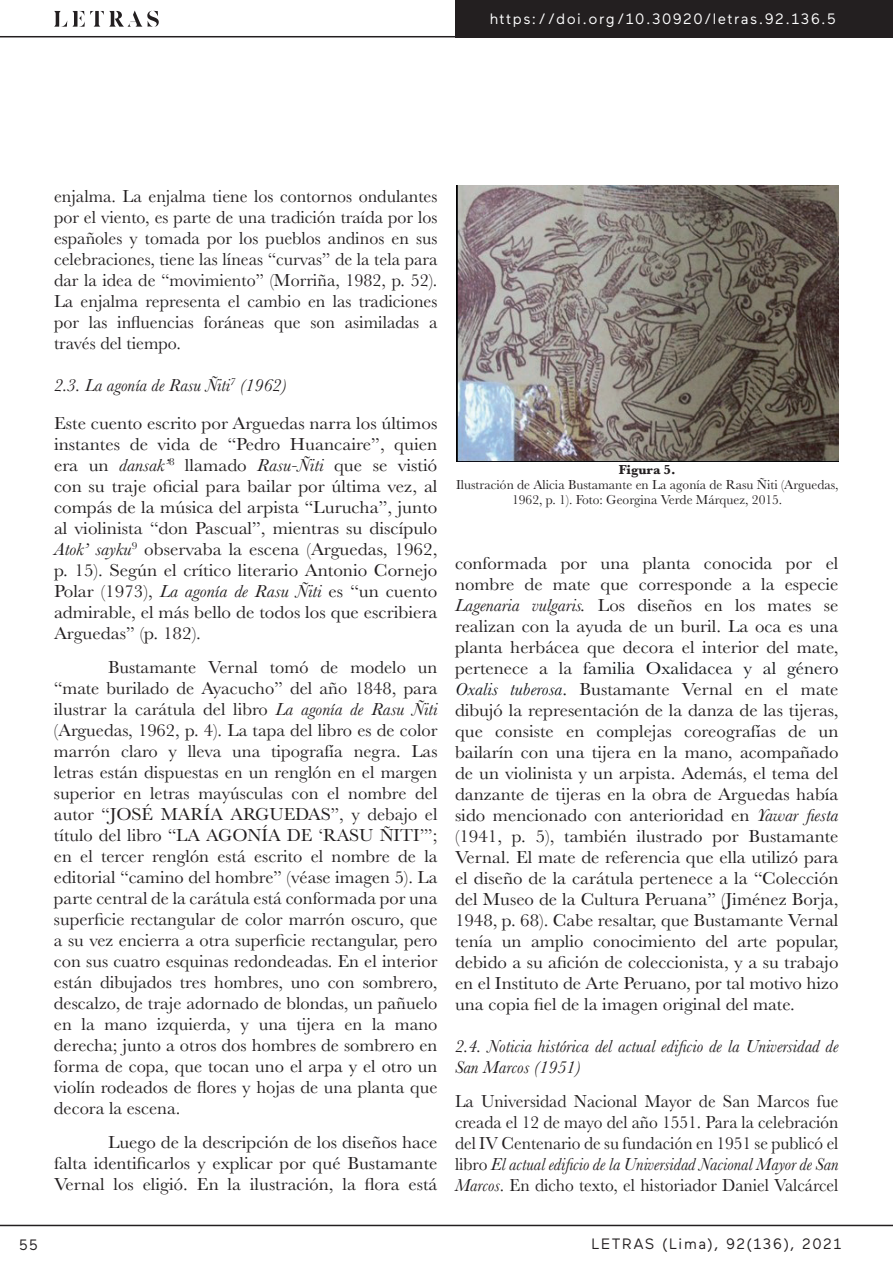
<style>
.page{position:relative;width:893px;height:1263px;background:#fff}
.page>*{position:absolute;margin:0;border:0;box-sizing:border-box;transform-origin:0 0}
.t1{font:18px/21px "Baskerville";color:#231f20;text-align:justify}
.t2{font:18px/21px "Baskerville";color:#231f20;text-align:justify;scale:1.05 1}
.t3{font:18px/21px "Baskerville";color:#231f20;scale:1.06 1}
.t4{font:italic 18px/21px "Baskerville";color:#231f20}
.t5{font:15px "Maax";letter-spacing:.1em;color:#fff}
.t6{font:15px "Maax";letter-spacing:.1em;color:#231f20}
.t7{font:13.5px/15px "Baskerville";color:#231f20;text-align:center}
.t8{font:700 13.5px "Baskerville";color:#231f20}
.s1{font-style:italic}
.s2{color:#15181c}
.s3{font-style:italic;color:#15181c}
</style>
<div class="page">
<div style="left:455px;top:0;width:438px;height:37px;background:#231f20"></div>
<svg style="left:54px;top:11px;width:105px;height:16px"></svg>
<hr style="left:0;top:36px;width:463px;height:1px;background:#231f20">
<hr style="left:0;top:1225px;width:893px;height:1px;background:#231f20">
<img style="left:456px;top:186px;width:382px;height:276px">
<p class="t5" style="left:490px;top:11px;width:347px">https://doi.org/10.30920/letras.92.136.5</p>
<p class="t1" style="left:54px;top:186px;width:385px">enjalma. La enjalma tiene los contornos ondulantes por el viento, es parte de una tradición traída por los españoles y tomada por los pueblos andinos en sus celebraciones, tiene las líneas “curvas” de la tela para dar la idea de “movimiento” (Morriña, 1982, p. 52).<br>La enjalma representa el cambio en las tradiciones por las influencias foráneas que son asimiladas a través del tiempo.</p>
<p class="t3" style="left:54px;top:366px;width:363px;line-height:38px"><span class="s1">2.3. La agonía de Rasu Ñiti</span><sup>7</sup> <span class="s1">(1962)<br></span>Este cuento escrito por Arguedas narra los últimos</p>
<p class="t3" style="left:54px;top:434px;width:363px;text-align:justify">instantes de vida de “Pedro Huancaire”, quien era un <span class="s1">dansak’</span><sup>8</sup> llamado <span class="s1">Rasu-Ñiti</span> que se vistió con su traje oficial para bailar por última vez, al compás de la música del arpista “Lurucha”, junto al violinista “don Pascual”, mientras su discípulo <span class="s1">Atok’ sayku</span><sup>9</sup> observaba la escena (Arguedas, 1962, p. 15). Según el crítico literario Antonio Cornejo Polar (1973), <span class="s1">La agonía de Rasu Ñiti</span> es “un cuento admirable, el más bello de todos los que escribiera Arguedas” (p. 182).</p>
<p class="t1" style="left:54px;top:657px;width:385px;text-indent:54px">Bustamante Vernal tomó de modelo un “mate burilado de Ayacucho” del año 1848, para ilustrar la carátula del libro <span class="s1">La agonía de Rasu Ñiti </span>(Arguedas, 1962, p. 4). La tapa del libro es de color marrón claro y lleva una tipografía negra. Las letras están dispuestas en un renglón en el margen superior en letras mayúsculas con el nombre del autor “JOSÉ MARÍA ARGUEDAS”, y debajo el título del libro “LA AGONÍA DE ‘RASU ÑITI’”; en el tercer renglón está escrito el nombre de la editorial “camino del hombre” (véase imagen 5). La parte central de la carátula está conformada por una superficie rectangular de color marrón oscuro, que a su vez encierra a otra superficie rectangular, pero con sus cuatro esquinas redondeadas. En el interior están dibujados tres hombres, uno con sombrero, descalzo, de traje adornado de blondas, un pañuelo en la mano izquierda, y una tijera en la mano derecha; junto a otros dos hombres de sombrero en forma de copa, que tocan uno el arpa y el otro un violín rodeados de flores y hojas de una planta que decora la escena.</p>
<p class="t2" style="left:54px;top:1131px;width:367px;text-indent:54px">Luego de la descripción de los diseños hace falta identificarlos y explicar por qué Bustamante Vernal los eligió. En la ilustración, la flora está</p>
<p class="t8" style="left:619px;top:461px;width:59px">Figura 5.</p>
<p class="t7" style="left:456px;top:478px;width:384px">Ilustración de Alicia Bustamante en La agonía de Rasu Ñiti (Arguedas,<br>1962, p. 1). Foto: Georgina Verde Márquez, 2015.</p>
<p class="t2" style="left:455px;top:553px;width:367px">conformada por una planta conocida por el nombre de mate que corresponde a la especie <span class="s1">Lagenaria vulgaris.</span> Los diseños en los mates se realizan con la ayuda de un buril. La oca es una planta herbácea que decora el interior del mate, pertenece a la <span class="s2">familia Oxalidacea y al género </span><span class="s3">Oxalis tuberosa</span><span class="s2">.</span> Bustamante Vernal en el mate dibujó la representación de la danza de las tijeras, que consiste en complejas coreografías de un bailarín con una tijera en la mano, acompañado de un violinista y un arpista. Además, el tema del danzante de tijeras en la obra de Arguedas había sido mencionado con anterioridad en <span class="s1">Yawar fiesta </span>(1941, p. 5), también ilustrado por Bustamante Vernal. El mate de referencia que ella utilizó para el diseño de la carátula pertenece a la “Colección del Museo de la Cultura Peruana” (Jiménez Borja, 1948, p. 68). Cabe resaltar, que Bustamante Vernal tenía un amplio conocimiento del arte popular, debido a su afición de coleccionista, y a su trabajo en el Instituto de Arte Peruano, por tal motivo hizo una copia fiel de la imagen original del mate.</p>
<p class="t4" style="left:455px;top:1036px;width:385px">2.4. Noticia histórica del actual edificio de la Universidad de<br>San Marcos (1951)</p>
<p class="t1" style="left:455px;top:1091px;width:385px">La Universidad Nacional Mayor de San Marcos fue creada el 12 de mayo del año 1551. Para la celebración del IV Centenario de su fundación en 1951 se publicó el libro <span class="s1">El actual edificio de la Universidad Nacional Mayor de San Marcos</span>. En dicho texto, el historiador Daniel Valcárcel</p>
<p class="t6" style="left:19px;top:1236px;width:20px">55</p>
<p class="t6" style="left:592px;top:1236px;width:251px">LETRAS (Lima), 92(136), 2021</p>
</div>
